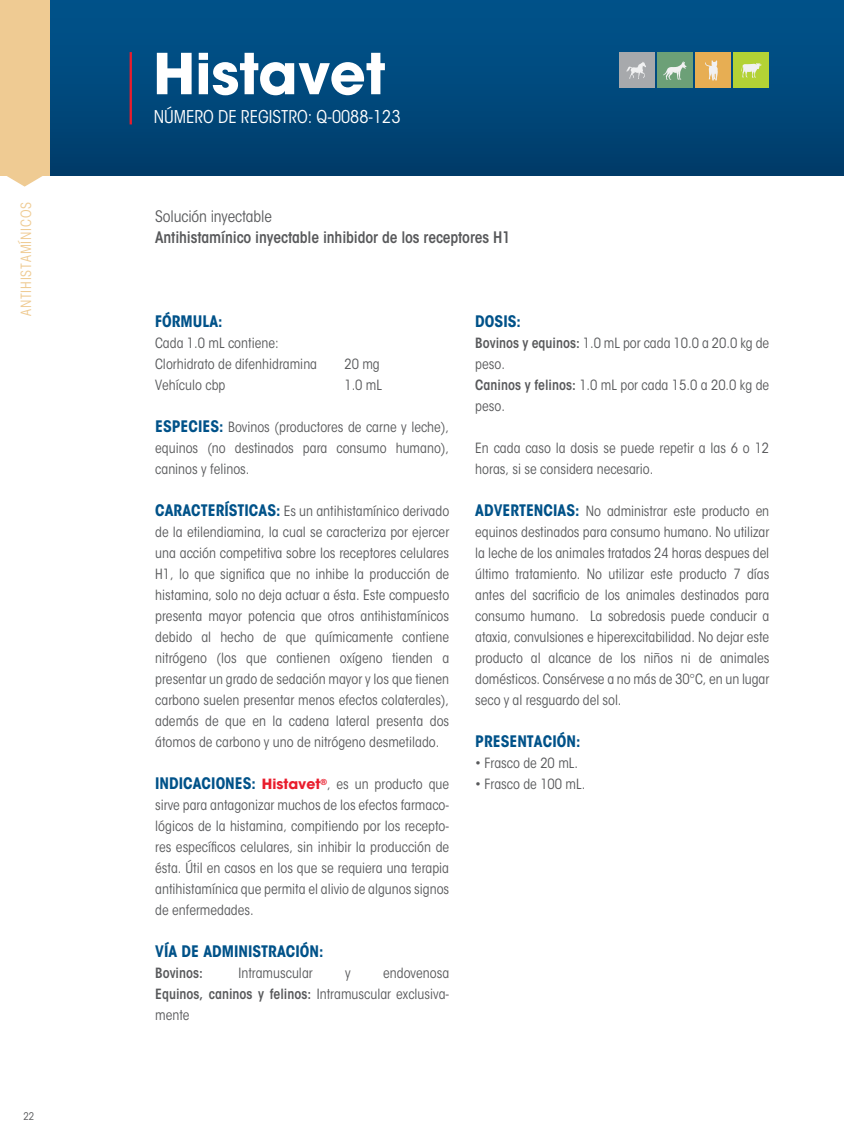
<style>
.page{position:relative;width:844px;height:1141px;background:#fff}
.page>*{position:absolute;margin:0;border:0;box-sizing:border-box;transform-origin:0 0}
.t1{font:700 56px "ITC Avant Garde Std";color:#fff}
.t2{font:condensed 17.5px "ITC Avant Garde Std";color:#fff}
.t3{font:600 condensed 15.75px "ITC Avant Garde Std";letter-spacing:-.01em;color:#58595b}
.t4{font:700 condensed 15.75px "ITC Avant Garde Std";color:#005289}
.t5{font:condensed 15.75px "ITC Avant Garde Std";letter-spacing:-.01em;color:#58595b}
.t6{font:condensed 14px/21px "ITC Avant Garde Std";color:#58595b;text-align:justify}
.t7{font:condensed 14px "ITC Avant Garde Std";letter-spacing:.06em;color:#efcb93}
.t8{font:600 condensed 14px "ITC Avant Garde Std";color:#58595b}
.t9{font:condensed 10.5px "ITC Avant Garde Std";color:#58595b}
.s1{font-weight:700;font-size:15.75px;color:#005289}
.s2{font-weight:700;font-stretch:normal;color:#e91d2d}
.s3{font-weight:600}
</style>
<div class="page">
<div style="left:0;top:0;width:843px;height:175px;background:linear-gradient(to bottom,#01558d,#003d6b)"></div>
<div style="left:0;top:0;width:49px;height:175px;background:#efcb93"></div>
<svg style="left:4px;top:175px;width:41px;height:12px"></svg>
<hr style="left:129px;top:52px;width:3px;height:72px;background:#e91d2d">
<div style="left:618px;top:52px;width:36px;height:36px;background:#a7a9ac"></div>
<svg style="left:626px;top:62px;width:20px;height:17px"></svg>
<div style="left:656px;top:52px;width:36px;height:36px;background:#6ca077"></div>
<svg style="left:663px;top:61px;width:23px;height:19px"></svg>
<div style="left:694px;top:52px;width:36px;height:36px;background:#e7ae53"></div>
<svg style="left:705px;top:60px;width:12px;height:21px"></svg>
<div style="left:733px;top:52px;width:36px;height:36px;background:#b3d235"></div>
<svg style="left:741px;top:63px;width:20px;height:15px"></svg>
<p class="t7" style="left:18px;top:316px;width:116px;rotate:-90deg">ANTIHISTAMÍNICOS</p>
<p class="t9" style="left:23px;top:1110px;width:12px">22</p>
<h1 class="t1" style="left:153px;top:36px;width:234px">Histavet</h1>
<p class="t2" style="left:154px;top:106px;width:248px">NÚMERO DE REGISTRO: Q-0088-123</p>
<p class="t5" style="left:155px;top:207px;width:118px">Solución inyectable</p>
<p class="t3" style="left:155px;top:228px;width:357px">Antihistamínico inyectable inhibidor de los receptores H1</p>
<p class="t4" style="left:155px;top:312px;width:69px">FÓRMULA:</p>
<p class="t6" style="left:155px;top:333px;width:163px">Cada 1.0 mL contiene:<br>Clorhidrato de difenhidramina</p>
<p class="t6" style="left:344px;top:354px;width:37px">20 mg</p>
<p class="t6" style="left:155px;top:375px;width:72px">Vehículo cbp</p>
<p class="t6" style="left:344px;top:375px;width:39px">1.0 mL</p>
<p class="t6" style="left:155px;top:417px;width:295px"><span class="s1">ESPECIES:</span> Bovinos (productores de carne y leche), equinos (no destinados para consumo humano), caninos y felinos.</p>
<p class="t6" style="left:155px;top:501px;width:295px"><span class="s1">CARACTERÍSTICAS:</span> Es un antihistamínico derivado de la etilendiamina, la cual se caracteriza por ejercer una acción competitiva sobre los receptores celulares H1, lo que significa que no inhibe la producción de histamina, solo no deja actuar a ésta. Este compuesto presenta mayor potencia que otros antihistamínicos debido al hecho de que químicamente contiene nitrógeno (los que contienen oxígeno tienden a presentar un grado de sedación mayor y los que tienen carbono suelen presentar menos efectos colaterales), además de que en la cadena lateral presenta dos átomos de carbono y uno de nitrógeno desmetilado.</p>
<p class="t6" style="left:155px;top:774px;width:295px"><span class="s1">INDICACIONES:</span> <span class="s2">Histavet</span><sup>®</sup>, es un producto que sirve para antagonizar muchos de los efectos farmaco&shy;lógicos de la histamina, compitiendo por los recepto&shy;res específicos celulares, sin inhibir la producción de ésta. Útil en casos en los que se requiera una terapia antihistamínica que permita el alivio de algunos signos de enfermedades.</p>
<p class="t4" style="left:155px;top:942px;width:170px">VÍA DE ADMINISTRACIÓN:</p>
<p class="t8" style="left:155px;top:964px;width:49px">Bovinos:</p>
<p class="t6" style="left:238px;top:963px;width:76px">Intramuscular</p>
<p class="t6" style="left:345px;top:963px;width:7px">y</p>
<p class="t6" style="left:155px;top:963px;width:295px;text-indent:228px">endovenosa <span class="s3">Equinos, caninos y felinos:</span> Intramuscular exclusiva&shy;mente</p>
<p class="t4" style="left:475px;top:312px;width:47px">DOSIS:</p>
<p class="t6" style="left:475px;top:333px;width:295px;text-align:left"><span class="s3">Bovinos y equinos:</span> 1.0 mL por cada 10.0 a 20.0 kg de peso.<br><span class="s3">Caninos y felinos:</span> 1.0 mL por cada 15.0 a 20.0 kg de peso.</p>
<p class="t6" style="left:475px;top:438px;width:295px">En cada caso la dosis se puede repetir a las 6 o 12 horas, si se considera necesario.</p>
<p class="t6" style="left:475px;top:501px;width:295px"><span class="s1">ADVERTENCIAS:</span> No administrar este producto en equinos destinados para consumo humano. No utilizar la leche de los animales tratados 24 horas despues del último tratamiento. No utilizar este producto 7 días antes del sacrificio de los animales destinados para consumo humano. La sobredosis puede conducir a ataxia, convulsiones e hiperexcitabilidad. No dejar este producto al alcance de los niños ni de animales domésticos. Consérvese a no más de 30°C, en un lugar seco y al resguardo del sol.</p>
<p class="t4" style="left:475px;top:732px;width:107px">PRESENTACIÓN:</p>
<p class="t6" style="left:475px;top:753px;width:104px">• Frasco de 20 mL.</p>
<p class="t6" style="left:475px;top:774px;width:111px">• Frasco de 100 mL.</p>
</div>
